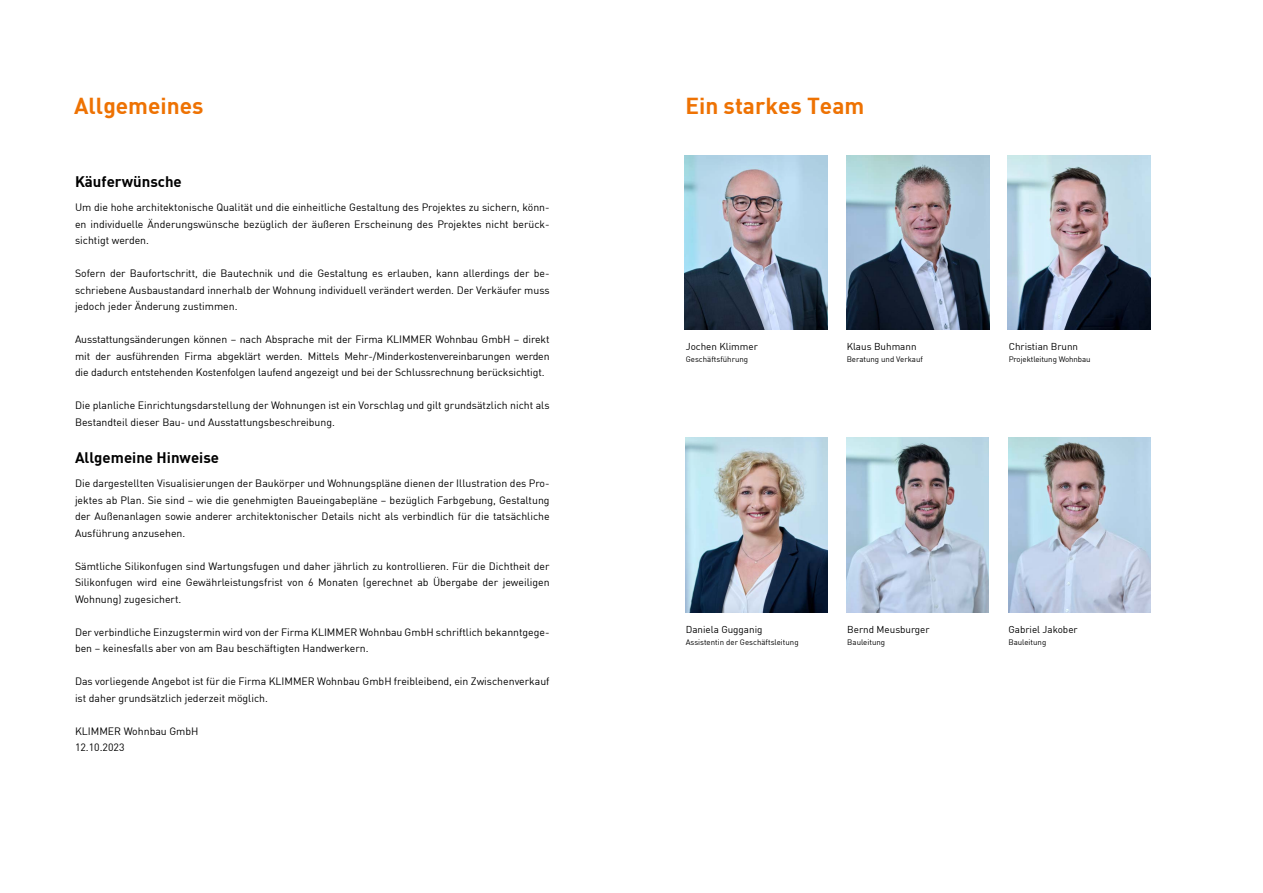
<style>
.page{position:relative;width:1263px;height:893px;background:#fff}
.page>*{position:absolute;margin:0;border:0;box-sizing:border-box;transform-origin:0 0}
.t1{font:700 22.65px "DIN";color:#ee7203}
.t2{font:700 15px "DIN";color:#000}
.t3{font:10.5px/16.5px "DIN";color:#000;text-align:justify}
.t4{font:9.9px "DIN";color:#000}
.t5{font:7.8px "DIN";color:#000}
</style>
<div class="page">
<img style="left:685px;top:155px;width:142px;height:174px">
<img style="left:847px;top:155px;width:142px;height:174px">
<img style="left:1008px;top:155px;width:142px;height:174px">
<img style="left:685px;top:438px;width:143px;height:174px">
<img style="left:846px;top:438px;width:143px;height:174px">
<img style="left:1008px;top:438px;width:143px;height:174px">
<h1 class="t1" style="left:74px;top:91px;width:131px">Allgemeines</h1>
<h1 class="t1" style="left:685px;top:91px;width:180px">Ein starkes Team</h1>
<h2 class="t2" style="left:75px;top:172px;width:108px">Käuferwünsche</h2>
<p class="t3" style="left:75px;top:199px;width:476px">Um die hohe architektonische Qualität und die einheitliche Gestaltung des Projektes zu sichern, könn&shy;en individuelle Änderungswünsche bezüglich der äußeren Erscheinung des Projektes nicht berück&shy;sichtigt werden.</p>
<p class="t3" style="left:75px;top:265px;width:476px">Sofern der Baufortschritt, die Bautechnik und die Gestaltung es erlauben, kann allerdings der be&shy;schriebene Ausbaustandard innerhalb der Wohnung individuell verändert werden. Der Verkäufer muss jedoch jeder Änderung zustimmen.</p>
<p class="t3" style="left:75px;top:331px;width:476px">Ausstattungsänderungen können – nach Absprache mit der Firma KLIMMER Wohnbau GmbH – direkt mit der ausführenden Firma abgeklärt werden. Mittels Mehr-/Minderkostenvereinbarungen werden die dadurch entstehenden Kostenfolgen laufend angezeigt und bei der Schlussrechnung berücksichtigt.</p>
<p class="t3" style="left:75px;top:397px;width:476px">Die planliche Einrichtungsdarstellung der Wohnungen ist ein Vorschlag und gilt grundsätzlich nicht als<br>Bestandteil dieser Bau- und Ausstattungsbeschreibung.</p>
<h2 class="t2" style="left:75px;top:448px;width:146px">Allgemeine Hinweise</h2>
<p class="t3" style="left:75px;top:475px;width:476px">Die dargestellten Visualisierungen der Baukörper und Wohnungspläne dienen der Illustration des Pro&shy;jektes ab Plan. Sie sind – wie die genehmigten Baueingabepläne – bezüglich Farbgebung, Gestaltung der Außenanlagen sowie anderer architektonischer Details nicht als verbindlich für die tatsächliche Ausführung anzusehen.</p>
<p class="t3" style="left:75px;top:557px;width:476px">Sämtliche Silikonfugen sind Wartungsfugen und daher jährlich zu kontrollieren. Für die Dichtheit der Silikonfugen wird eine Gewährleistungsfrist von 6 Monaten (gerechnet ab Übergabe der jeweiligen Wohnung) zugesichert.</p>
<p class="t3" style="left:75px;top:623px;width:476px">Der verbindliche Einzugstermin wird von der Firma KLIMMER Wohnbau GmbH schriftlich bekanntgege&shy;ben – keinesfalls aber von am Bau beschäftigten Handwerkern.</p>
<p class="t3" style="left:75px;top:673px;width:476px">Das vorliegende Angebot ist für die Firma KLIMMER Wohnbau GmbH freibleibend, ein Zwischenverkauf ist daher grundsätzlich jederzeit möglich.</p>
<p class="t3" style="left:75px;top:722px;width:125px">KLIMMER Wohnbau GmbH<br>12.10.2023</p>
<p class="t4" style="left:686px;top:340px;width:74px">Jochen Klimmer</p>
<p class="t5" style="left:686px;top:354px;width:64px">Geschäftsführung</p>
<p class="t4" style="left:847px;top:340px;width:71px">Klaus Buhmann</p>
<p class="t5" style="left:847px;top:354px;width:78px">Beratung und Verkauf</p>
<p class="t4" style="left:686px;top:623px;width:78px">Daniela Gugganig</p>
<p class="t5" style="left:686px;top:637px;width:114px">Assistentin der Geschäftsleitung</p>
<p class="t4" style="left:847px;top:623px;width:84px">Bernd Meusburger</p>
<p class="t5" style="left:847px;top:637px;width:39px">Bauleitung</p>
<p class="t4" style="left:1009px;top:340px;width:71px">Christian Brunn</p>
<p class="t5" style="left:1009px;top:354px;width:83px">Projektleitung Wohnbau</p>
<p class="t4" style="left:1008px;top:623px;width:71px">Gabriel Jakober</p>
<p class="t5" style="left:1008px;top:637px;width:39px">Bauleitung</p>
</div>
